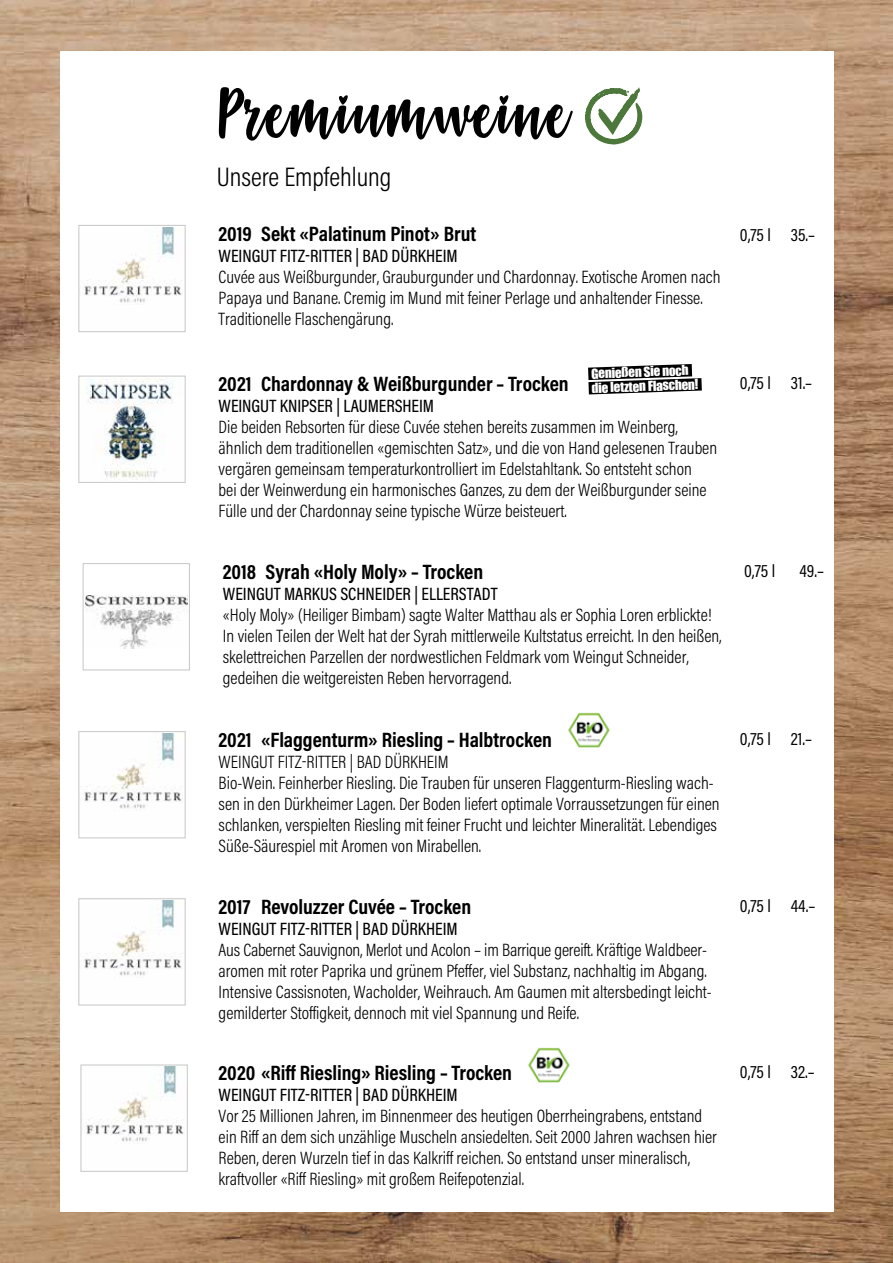
<style>
.page{position:relative;width:893px;height:1263px;background:#fff}
.page>*{position:absolute;margin:0;border:0;box-sizing:border-box;transform-origin:0 0}
.t1{font:60px "Gabelisa";letter-spacing:.03em;color:#000}
.t2{font:300 27px "Acumin Pro Cond";color:#000}
.t3{font:700 21px "Acumin Pro Cond";color:#000}
.t4{font:300 18px/21px "Acumin Pro Cond";color:#000}
.t5{font:500 18px "Acumin Pro Cond";color:#000}
.t6{font:18px "Acumin Pro Cond";color:#000}
.t7{font:12.75px/14.4px "Impact";color:#fff;scale:1.04 1}
</style>
<div class="page">
<img style="left:0;top:0;width:893px;height:1263px">
<div style="left:60px;top:51px;width:773px;height:1161px;background:#fff"></div>
<svg style="left:585px;top:87px;width:58px;height:58px"></svg>
<img style="left:84px;top:227px;width:98px;height:78px">
<div style="left:79px;top:225px;width:106px;height:107px;border:1px solid #c6c6c6"></div>
<img style="left:86px;top:378px;width:87px;height:102px">
<div style="left:79px;top:376px;width:106px;height:107px;border:1px solid #c6c6c6"></div>
<img style="left:85px;top:595px;width:102px;height:54px">
<div style="left:83px;top:563px;width:107px;height:107px;border:1px solid #c6c6c6"></div>
<img style="left:528px;top:1047px;width:42px;height:36px">
<img style="left:568px;top:712px;width:42px;height:36px">
<img style="left:84px;top:733px;width:98px;height:78px">
<div style="left:79px;top:731px;width:106px;height:107px;border:1px solid #c6c6c6"></div>
<img style="left:84px;top:900px;width:98px;height:78px">
<div style="left:79px;top:898px;width:106px;height:107px;border:1px solid #c6c6c6"></div>
<img style="left:86px;top:1067px;width:98px;height:77px">
<div style="left:81px;top:1065px;width:106px;height:106px;border:1px solid #c6c6c6"></div>
<svg style="left:588px;top:364px;width:114px;height:30px"></svg>
<h1 class="t1" style="left:215px;top:76px;width:357px">Premiumweine</h1>
<h2 class="t2" style="left:217px;top:159px;width:176px">Unsere Empfehlung</h2>
<p class="t3" style="left:219px;top:220px;width:259px">2019 Sekt «Palatinum Pinot» Brut</p>
<p class="t5" style="left:219px;top:244px;width:241px">WEINGUT FITZ-RITTER | BAD DÜRKHEIM</p>
<p class="t4" style="left:219px;top:266px;width:503px">Cuvée aus Weißburgunder, Grauburgunder und Chardonnay. Exotische Aromen nach<br>Papaya und Banane. Cremig im Mund mit feiner Perlage und anhaltender Finesse.<br>Traditionelle Flaschengärung.</p>
<p class="t7" style="left:591px;top:366px;width:104px;rotate:-2deg">Genießen Sie noch die letzten Flaschen!</p>
<p class="t3" style="left:219px;top:370px;width:352px">2021 Chardonnay &amp; Weißburgunder – Trocken</p>
<p class="t5" style="left:219px;top:394px;width:217px">WEINGUT KNIPSER | LAUMERSHEIM</p>
<p class="t4" style="left:219px;top:416px;width:500px">Die beiden Rebsorten für diese Cuvée stehen bereits zusammen im Weinberg, ähnlich dem traditionellen «gemischten Satz», und die von Hand gelesenen Trauben vergären gemeinsam temperaturkontrolliert im Edelstahltank. So entsteht schon<br>bei der Weinwerdung ein harmonisches Ganzes, zu dem der Weißburgunder seine Fülle und der Chardonnay seine typische Würze beisteuert.</p>
<p class="t3" style="left:223px;top:558px;width:262px">2018 Syrah «Holy Moly» – Trocken</p>
<p class="t5" style="left:223px;top:582px;width:276px">WEINGUT MARKUS SCHNEIDER | ELLERSTADT</p>
<p class="t4" style="left:223px;top:604px;width:500px">«Holy Moly» (Heiliger Bimbam) sagte Walter Matthau als er Sophia Loren erblickte!<br>In vielen Teilen der Welt hat der Syrah mittlerweile Kultstatus erreicht. In den heißen, skelettreichen Parzellen der nordwestlichen Feldmark vom Weingut Schneider, gedeihen die weitgereisten Reben hervorragend.</p>
<p class="t3" style="left:219px;top:726px;width:335px">2021 «Flaggenturm» Riesling – Halbtrocken</p>
<p class="t4" style="left:219px;top:751px;width:503px">WEINGUT FITZ-RITTER | BAD DÜRKHEIM<br>Bio-Wein. Feinherber Riesling. Die Trauben für unseren Flaggenturm-Riesling wach&shy;sen in den Dürkheimer Lagen. Der Boden liefert optimale Vorraussetzungen für einen schlanken, verspielten Riesling mit feiner Frucht und leichter Mineralität. Lebendiges Süße-Säurespiel mit Aromen von Mirabellen.</p>
<p class="t3" style="left:219px;top:893px;width:254px">2017 Revoluzzer Cuvée – Trocken</p>
<p class="t5" style="left:219px;top:917px;width:241px">WEINGUT FITZ-RITTER | BAD DÜRKHEIM</p>
<p class="t4" style="left:219px;top:939px;width:495px">Aus Cabernet Sauvignon, Merlot und Acolon – im Barrique gereift. Kräftige Waldbeer&shy;aromen mit roter Paprika und grünem Pfeffer, viel Substanz, nachhaltig im Abgang.<br>Intensive Cassisnoten, Wacholder, Weihrauch. Am Gaumen mit altersbedingt leicht&shy;gemilderter Stoffigkeit, dennoch mit viel Spannung und Reife.</p>
<p class="t3" style="left:219px;top:1059px;width:295px">2020 «Riff Riesling» Riesling – Trocken</p>
<p class="t5" style="left:219px;top:1083px;width:241px">WEINGUT FITZ-RITTER | BAD DÜRKHEIM</p>
<p class="t4" style="left:219px;top:1105px;width:500px">Vor 25 Millionen Jahren, im Binnenmeer des heutigen Oberrheingrabens, entstand ein Riff an dem sich unzählige Muscheln ansiedelten. Seit 2000 Jahren wachsen hier Reben, deren Wurzeln tief in das Kalkriff reichen. So entstand unser mineralisch, kraftvoller «Riff Riesling» mit großem Reifepotenzial.</p>
<p class="t6" style="left:740px;top:223px;width:77px">0,75 l 35.–</p>
<p class="t6" style="left:740px;top:371px;width:74px">0,75 l 31.–</p>
<p class="t6" style="left:744px;top:559px;width:33px">0,75 l</p>
<p class="t6" style="left:799px;top:559px;width:26px">49.–</p>
<p class="t6" style="left:740px;top:727px;width:74px">0,75 l 21.–</p>
<p class="t6" style="left:740px;top:894px;width:77px">0,75 l 44.–</p>
<p class="t6" style="left:740px;top:1060px;width:76px">0,75 l 32.–</p>
</div>
